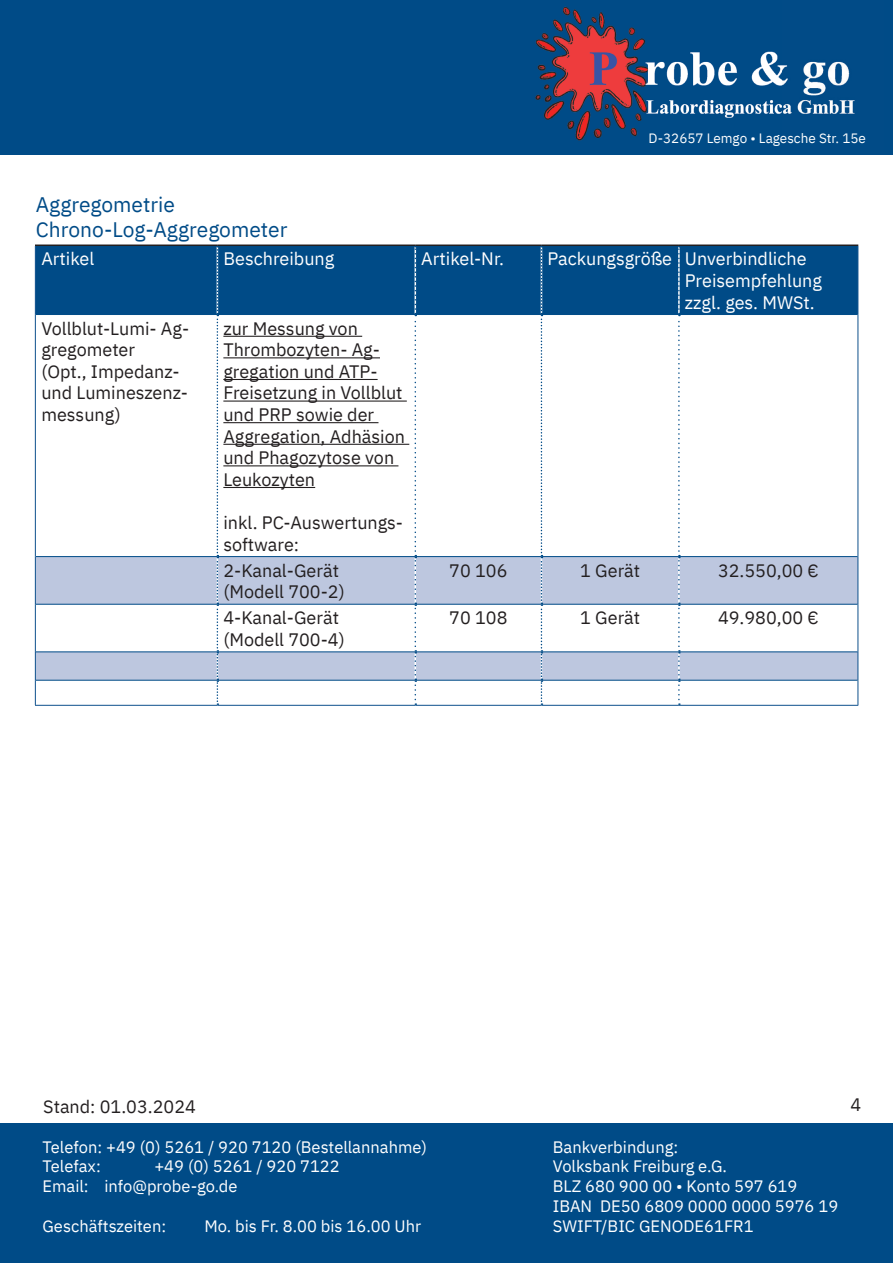
<style>
.page{position:relative;width:893px;height:1263px;background:#fff}
.page>*{position:absolute;margin:0;border:0;box-sizing:border-box;transform-origin:0 0}
.t1{font:21px/25.2px "IBM Plex Sans";color:#004b87}
.t2{font:18px/21.6px "IBM Plex Sans";color:#231f20}
.t3{font:18px/21.6px "IBM Plex Sans";color:#fff}
.t4{font:16.5px/19.8px "IBM Plex Sans";color:#fff}
.t5{font:13.5px "IBM Plex Sans";color:#fff}
</style>
<div class="page">
<div style="left:0;top:1124px;width:893px;height:139px;background:#004b87"></div>
<div style="left:0;top:0;width:893px;height:154px;background:#004b87"></div>
<img style="left:531px;top:6px;width:352px;height:149px">
<div style="left:36px;top:246px;width:822px;height:68px;background:#004b87"></div>
<svg style="left:36px;top:557px;width:822px;height:123px;fill:#bdc7df"></svg>
<hr style="left:35px;top:244px;width:182px;height:2px;background:#231f20">
<hr style="left:217px;top:244px;width:198px;height:2px;background:#231f20">
<hr style="left:415px;top:244px;width:126px;height:2px;background:#231f20">
<hr style="left:541px;top:244px;width:138px;height:2px;background:#231f20">
<hr style="left:679px;top:244px;width:179px;height:2px;background:#231f20">
<hr style="left:35px;top:246px;width:1px;height:68px;background:#0d508c">
<hr style="left:858px;top:246px;width:1px;height:68px;background:#0d508c">
<hr style="left:35px;top:314px;width:1px;height:243px;background:#0d508c">
<hr style="left:858px;top:314px;width:1px;height:243px;background:#0d508c">
<hr style="left:35px;top:557px;width:1px;height:47px;background:#0d508c">
<hr style="left:858px;top:557px;width:1px;height:47px;background:#0d508c">
<hr style="left:35px;top:604px;width:1px;height:48px;background:#0d508c">
<hr style="left:858px;top:604px;width:1px;height:48px;background:#0d508c">
<svg style="left:35px;top:652px;width:1px;height:53px"></svg>
<svg style="left:858px;top:652px;width:1px;height:53px"></svg>
<hr style="left:35px;top:705px;width:182px;height:1px;background:#0d508c">
<hr style="left:217px;top:705px;width:198px;height:1px;background:#0d508c">
<hr style="left:415px;top:705px;width:126px;height:1px;background:#0d508c">
<hr style="left:541px;top:705px;width:138px;height:1px;background:#0d508c">
<hr style="left:679px;top:705px;width:179px;height:1px;background:#0d508c">
<svg style="left:217px;top:246px;width:1px;height:459px"></svg>
<svg style="left:541px;top:246px;width:1px;height:459px"></svg>
<svg style="left:415px;top:246px;width:1px;height:459px"></svg>
<svg style="left:678px;top:246px;width:2px;height:459px"></svg>
<hr style="left:36px;top:314px;width:181px;height:1px;background:#004b87">
<hr style="left:217px;top:314px;width:198px;height:1px;background:#004b87">
<hr style="left:415px;top:314px;width:126px;height:1px;background:#004b87">
<hr style="left:541px;top:314px;width:138px;height:1px;background:#004b87">
<hr style="left:679px;top:314px;width:179px;height:1px;background:#004b87">
<hr style="left:36px;top:556px;width:181px;height:1px;background:#004b87">
<hr style="left:217px;top:556px;width:198px;height:1px;background:#004b87">
<hr style="left:415px;top:556px;width:126px;height:1px;background:#004b87">
<hr style="left:541px;top:556px;width:138px;height:1px;background:#004b87">
<hr style="left:679px;top:556px;width:179px;height:1px;background:#004b87">
<hr style="left:36px;top:604px;width:181px;height:1px;background:#004b87">
<hr style="left:217px;top:604px;width:198px;height:1px;background:#004b87">
<hr style="left:415px;top:604px;width:126px;height:1px;background:#004b87">
<hr style="left:541px;top:604px;width:138px;height:1px;background:#004b87">
<hr style="left:679px;top:604px;width:179px;height:1px;background:#004b87">
<hr style="left:36px;top:652px;width:181px;height:1px;background:#004b87">
<hr style="left:217px;top:652px;width:198px;height:1px;background:#004b87">
<hr style="left:415px;top:652px;width:126px;height:1px;background:#004b87">
<hr style="left:541px;top:652px;width:138px;height:1px;background:#004b87">
<hr style="left:679px;top:652px;width:179px;height:1px;background:#004b87">
<hr style="left:36px;top:680px;width:181px;height:1px;background:#004b87">
<hr style="left:217px;top:680px;width:198px;height:1px;background:#004b87">
<hr style="left:415px;top:680px;width:126px;height:1px;background:#004b87">
<hr style="left:541px;top:680px;width:138px;height:1px;background:#004b87">
<hr style="left:679px;top:680px;width:179px;height:1px;background:#004b87">
<hr style="left:223px;top:336px;width:139px;height:1px;background:#231f20">
<hr style="left:223px;top:357px;width:157px;height:1px;background:#231f20">
<hr style="left:223px;top:379px;width:155px;height:1px;background:#231f20">
<hr style="left:223px;top:400px;width:184px;height:2px;background:#231f20">
<hr style="left:223px;top:422px;width:155px;height:1px;background:#231f20">
<hr style="left:223px;top:444px;width:186px;height:1px;background:#231f20">
<hr style="left:223px;top:465px;width:175px;height:1px;background:#231f20">
<hr style="left:223px;top:487px;width:92px;height:1px;background:#231f20">
<p class="t1" style="left:36px;top:190px;width:253px">Aggregometrie<br>Chrono-Log-Aggregometer</p>
<p class="t5" style="left:648px;top:128px;width:219px">D-32657 Lemgo • Lagesche Str. 15e</p>
<p class="t3" style="left:41px;top:247px;width:54px">Artikel</p>
<p class="t3" style="left:223px;top:247px;width:112px">Beschreibung</p>
<p class="t3" style="left:421px;top:247px;width:84px">Artikel-Nr.</p>
<p class="t3" style="left:685px;top:247px;width:139px;text-indent:-137px">Packungsgröße Unverbindliche<br>Preisempfehlung zzgl. ges. MWSt.</p>
<p class="t2" style="left:41px;top:316px;width:149px">Vollblut-Lumi- Ag&shy;gregometer<br>(Opt., Impedanz&shy;und Lumineszenz&shy;messung)</p>
<p class="t2" style="left:223px;top:316px;width:183px">zur Messung von<br>Thrombozyten- Ag&shy;gregation und ATP-<br>Freisetzung in Vollblut und PRP sowie der<br>Aggregation, Adhäsion und Phagozytose von<br>Leukozyten</p>
<p class="t2" style="left:223px;top:510px;width:181px">inkl. PC-Auswertungs&shy;software:</p>
<p class="t2" style="left:223px;top:558px;width:123px">2-Kanal-Gerät (Modell 700-2)</p>
<p class="t2" style="left:449px;top:558px;width:60px">70 106</p>
<p class="t2" style="left:580px;top:558px;width:61px">1 Gerät</p>
<p class="t2" style="left:718px;top:558px;width:102px">32.550,00 €</p>
<p class="t2" style="left:223px;top:606px;width:123px">4-Kanal-Gerät (Modell 700-4)</p>
<p class="t2" style="left:449px;top:606px;width:60px">70 108</p>
<p class="t2" style="left:580px;top:606px;width:61px">1 Gerät</p>
<p class="t2" style="left:718px;top:606px;width:102px">49.980,00 €</p>
<p class="t2" style="left:43px;top:1095px;width:154px">Stand: 01.03.2024</p>
<p class="t2" style="left:850px;top:1092px;width:12px">4</p>
<p class="t4" style="left:43px;top:1135px;width:386px">Telefon: +49 (0) 5261 / 920 7120 (Bestellannahme)<br>Telefax:</p>
<p class="t4" style="left:43px;top:1155px;width:299px;text-indent:112px">+49 (0) 5261 / 920 7122<br>Email: info@probe-go.de</p>
<p class="t4" style="left:43px;top:1214px;width:125px">Geschäftszeiten:</p>
<p class="t4" style="left:205px;top:1214px;width:218px">Mo. bis Fr. 8.00 bis 16.00 Uhr</p>
<p class="t4" style="left:553px;top:1135px;width:287px">Bankverbindung:<br>Volksbank Freiburg e.G.<br>BLZ 680 900 00 • Konto 597 619<br>IBAN DE50 6809 0000 0000 5976 19<br>SWIFT/BIC GENODE61FR1</p>
</div>
